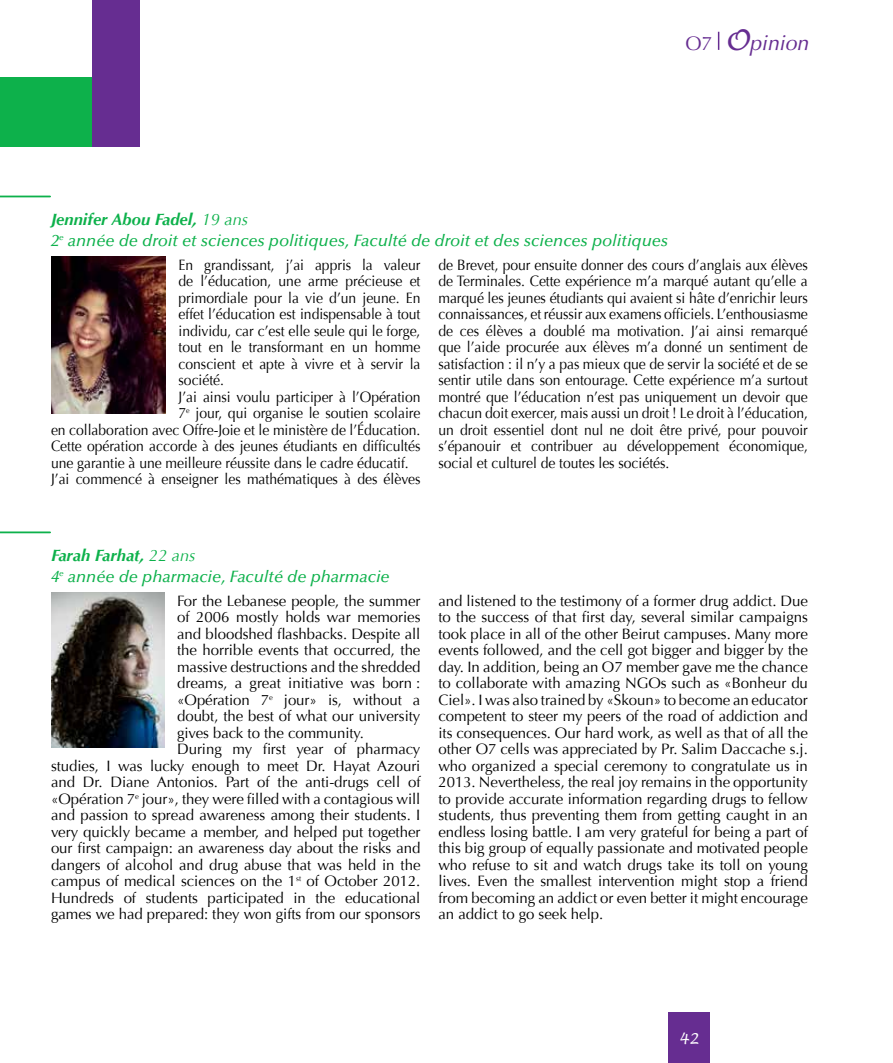
<style>
.page{position:relative;width:893px;height:1063px;background:#fff}
.page>*{position:absolute;margin:0;border:0;box-sizing:border-box;transform-origin:0 0}
.t1{font:italic 21.3px "Optima";letter-spacing:-.005em;color:#662d91}
.t2{font:italic 500 16.5px/21px "Optima";color:#0db14b}
.t3{font:15px/16.5px "Optima";letter-spacing:-.005em;color:#000;text-align:justify}
.t4{font:15px/16.5px "Optima";letter-spacing:-.005em;color:#000;text-align:justify;scale:.93 1}
.t5{font:italic 15px "Lucida Handwriting";color:#fff}
.s1{font-style:normal;font-size:19.5px}
.s2{font-family:"Lucida Handwriting";font-size:28.5px}
.s3{font-weight:700}
.s4{font-weight:400}
</style>
<div class="page">
<div style="left:0;top:77px;width:92px;height:70px;background:#0db14b"></div>
<svg style="left:718px;top:32px;width:1px;height:18px"></svg>
<div style="left:92px;top:0;width:48px;height:147px;background:#662d91"></div>
<div style="left:668px;top:1012px;width:42px;height:51px;background:#662d91"></div>
<hr style="left:0;top:196px;width:50px;height:1px;background:#0db14b">
<hr style="left:0;top:531px;width:50px;height:2px;background:#0db14b">
<img style="left:51px;top:256px;width:115px;height:158px">
<img style="left:51px;top:592px;width:113px;height:156px">
<h1 class="t1" style="left:685px;top:30px;width:124px"><span class="s1">O7</span> <span class="s2">O</span>pinion</h1>
<p class="t2" style="left:51px;top:209px;width:619px"><span class="s3">Jennifer Abou Fadel,</span> <span class="s4">19 ans<br></span>2<sup>e</sup> année de droit et sciences politiques, Faculté de droit et des sciences politiques</p>
<p class="t4" style="left:179px;top:257px;width:262px">En grandissant, j’ai appris la valeur</p>
<p class="t4" style="left:179px;top:273px;width:262px">de l’éducation, une arme précieuse et</p>
<p class="t4" style="left:179px;top:290px;width:262px">primordiale pour la vie d’un jeune. En</p>
<p class="t4" style="left:179px;top:306px;width:262px">effet l’éducation est indispensable à tout</p>
<p class="t4" style="left:179px;top:323px;width:262px">individu, car c’est elle seule qui le forge,</p>
<p class="t4" style="left:179px;top:339px;width:262px">tout en le transformant en un homme</p>
<p class="t4" style="left:179px;top:356px;width:262px">conscient et apte à vivre et à servir la</p>
<p class="t4" style="left:179px;top:372px;width:50px">société.</p>
<p class="t4" style="left:179px;top:389px;width:262px">J’ai ainsi voulu participer à l’Opération</p>
<p class="t4" style="left:179px;top:405px;width:262px">7<sup>e</sup> jour, qui organise le soutien scolaire</p>
<p class="t4" style="left:51px;top:422px;width:399px">en collaboration avec Offre-Joie et le ministère de l’Éducation.</p>
<p class="t4" style="left:51px;top:438px;width:399px">Cette opération accorde à des jeunes étudiants en difficultés</p>
<p class="t4" style="left:51px;top:455px;width:386px">une garantie à une meilleure réussite dans le cadre éducatif.</p>
<p class="t4" style="left:51px;top:471px;width:399px">J’ai commencé à enseigner les mathématiques à des élèves</p>
<p class="t4" style="left:438px;top:257px;width:399px">de Brevet, pour ensuite donner des cours d’anglais aux élèves de Terminales. Cette expérience m’a marqué autant qu’elle a marqué les jeunes étudiants qui avaient si hâte d’enrichir leurs connaissances, et réussir aux examens officiels. L’enthousiasme de ces élèves a doublé ma motivation. J’ai ainsi remarqué que l’aide procurée aux élèves m’a donné un sentiment de satisfaction : il n’y a pas mieux que de servir la société et de se sentir utile dans son entourage. Cette expérience m’a surtout montré que l’éducation n’est pas uniquement un devoir que chacun doit exercer, mais aussi un droit ! Le droit à l’éducation, un droit essentiel dont nul ne doit être privé, pour pouvoir s’épanouir et contribuer au développement économique, social et culturel de toutes les sociétés.</p>
<p class="t2" style="left:51px;top:545px;width:340px"><span class="s3">Farah Farhat,</span> <span class="s4">22 ans<br></span>4<sup>e</sup> année de pharmacie, Faculté de pharmacie</p>
<p class="t3" style="left:177px;top:593px;width:245px">For the Lebanese people, the summer</p>
<p class="t3" style="left:177px;top:609px;width:245px">of 2006 mostly holds war memories</p>
<p class="t3" style="left:177px;top:626px;width:245px">and bloodshed flashbacks. Despite all</p>
<p class="t3" style="left:177px;top:642px;width:245px">the horrible events that occurred, the</p>
<p class="t3" style="left:177px;top:659px;width:245px">massive destructions and the shredded</p>
<p class="t3" style="left:177px;top:675px;width:245px">dreams, a great initiative was born :</p>
<p class="t3" style="left:177px;top:692px;width:245px">«Opération 7<sup>e</sup> jour» is, without a</p>
<p class="t3" style="left:177px;top:708px;width:245px">doubt, the best of what our university</p>
<p class="t3" style="left:177px;top:725px;width:188px">gives back to the community.</p>
<p class="t3" style="left:177px;top:741px;width:245px">During my first year of pharmacy</p>
<p class="t3" style="left:51px;top:758px;width:371px">studies, I was lucky enough to meet Dr. Hayat Azouri</p>
<p class="t3" style="left:51px;top:774px;width:371px">and Dr. Diane Antonios. Part of the anti-drugs cell of</p>
<p class="t3" style="left:51px;top:791px;width:371px">«Opération 7<sup>e</sup> jour», they were filled with a contagious will</p>
<p class="t3" style="left:51px;top:807px;width:371px">and passion to spread awareness among their students. I</p>
<p class="t3" style="left:51px;top:824px;width:371px">very quickly became a member, and helped put together</p>
<p class="t3" style="left:51px;top:840px;width:371px">our first campaign: an awareness day about the risks and</p>
<p class="t3" style="left:51px;top:857px;width:371px">dangers of alcohol and drug abuse that was held in the</p>
<p class="t3" style="left:51px;top:873px;width:371px">campus of medical sciences on the 1<sup>st</sup> of October 2012.</p>
<p class="t3" style="left:51px;top:890px;width:371px">Hundreds of students participated in the educational</p>
<p class="t3" style="left:51px;top:906px;width:371px">games we had prepared: they won gifts from our sponsors</p>
<p class="t3" style="left:438px;top:593px;width:371px">and listened to the testimony of a former drug addict. Due to the success of that first day, several similar campaigns took place in all of the other Beirut campuses. Many more events followed, and the cell got bigger and bigger by the day. In addition, being an O7 member gave me the chance to collaborate with amazing NGOs such as «Bonheur du Ciel». I was also trained by «Skoun» to become an educator competent to steer my peers of the road of addiction and its consequences. Our hard work, as well as that of all the other O7 cells was appreciated by Pr. Salim Daccache s.j. who organized a special ceremony to congratulate us in 2013. Nevertheless, the real joy remains in the opportunity to provide accurate information regarding drugs to fellow students, thus preventing them from getting caught in an endless losing battle. I am very grateful for being a part of this big group of equally passionate and motivated people who refuse to sit and watch drugs take its toll on young lives. Even the smallest intervention might stop a friend from becoming an addict or even better it might encourage an addict to go seek help.</p>
<p class="t5" style="left:679px;top:1030px;width:22px">42</p>
</div>
